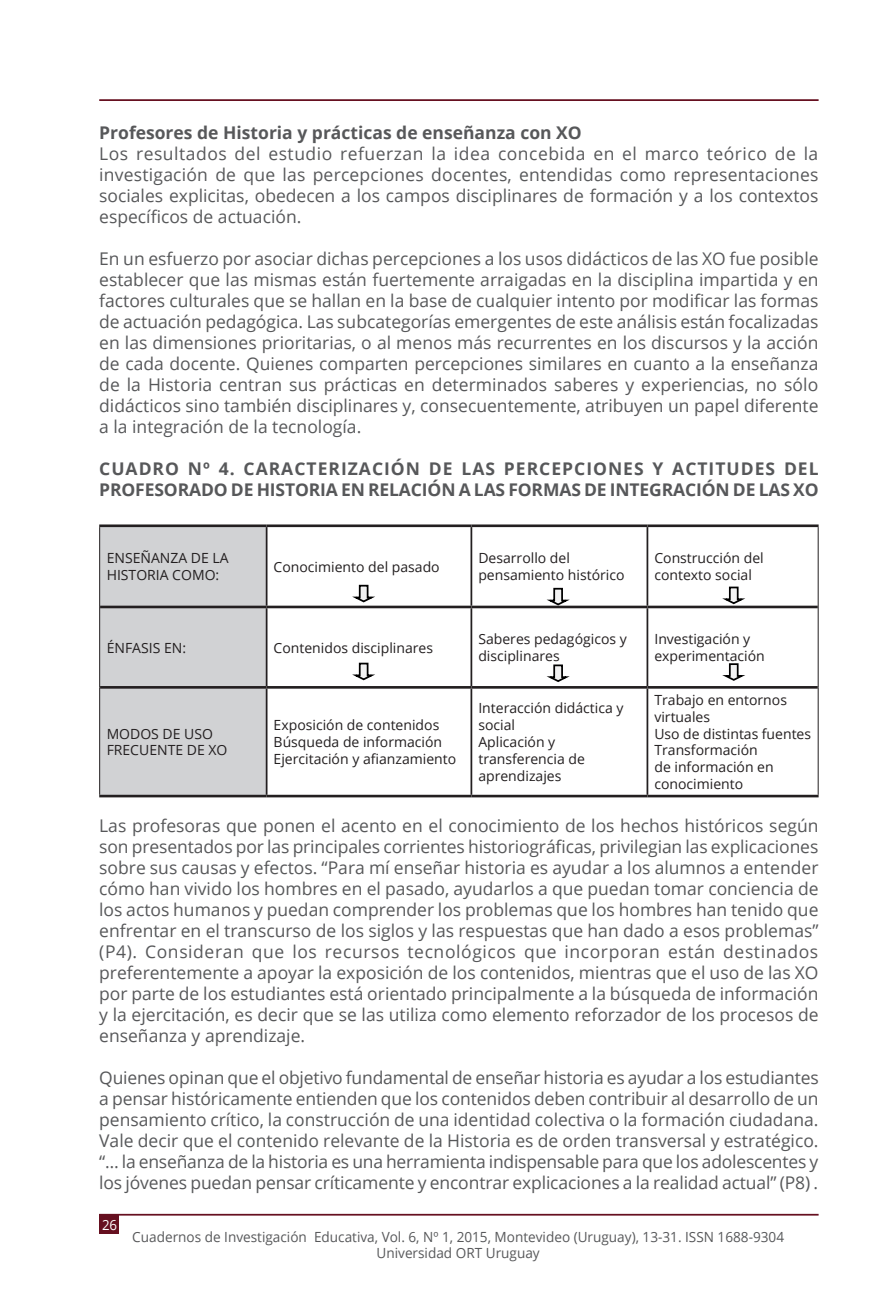
<style>
.page{position:relative;width:893px;height:1290px;background:#fff}
.page>*{position:absolute;margin:0;border:0;box-sizing:border-box;transform-origin:0 0}
.t1{font:17.5px/21px "Open Sans";color:#57585a;text-align:justify}
.t2{font:700 17.5px/21px "Open Sans";color:#57585a}
.t3{font:14px/16.8px "Open Sans";color:#231f20}
.t4{font:14px/16.8px "Open Sans";color:#57585a;text-align:center}
.t5{font:14px "Open Sans";color:#fff;scale:.95 1}
</style>
<div class="page">
<hr style="left:99px;top:1214px;width:720px;height:1px;background:#661020">
<hr style="left:99px;top:99px;width:720px;height:2px;background:#661020">
<div style="left:99px;top:1214px;width:20px;height:20px;background:#661020"></div>
<div style="left:100px;top:527px;width:166px;height:268px;background:#d1d2d4"></div>
<hr style="left:99px;top:524px;width:168px;height:3px;background:#231f20">
<hr style="left:267px;top:524px;width:204px;height:3px;background:#231f20">
<hr style="left:471px;top:524px;width:176px;height:3px;background:#231f20">
<hr style="left:647px;top:524px;width:172px;height:3px;background:#231f20">
<hr style="left:100px;top:606px;width:167px;height:2px;background:#231f20">
<hr style="left:267px;top:606px;width:204px;height:2px;background:#231f20">
<hr style="left:471px;top:606px;width:176px;height:2px;background:#231f20">
<hr style="left:647px;top:606px;width:171px;height:2px;background:#231f20">
<hr style="left:100px;top:686px;width:167px;height:3px;background:#231f20">
<hr style="left:267px;top:686px;width:204px;height:3px;background:#231f20">
<hr style="left:471px;top:686px;width:176px;height:3px;background:#231f20">
<hr style="left:647px;top:686px;width:171px;height:3px;background:#231f20">
<hr style="left:99px;top:795px;width:168px;height:2px;background:#231f20">
<hr style="left:267px;top:795px;width:204px;height:2px;background:#231f20">
<hr style="left:471px;top:795px;width:176px;height:2px;background:#231f20">
<hr style="left:647px;top:795px;width:172px;height:2px;background:#231f20">
<hr style="left:99px;top:527px;width:1px;height:80px;background:#231f20">
<hr style="left:818px;top:527px;width:1px;height:80px;background:#231f20">
<hr style="left:99px;top:607px;width:1px;height:80px;background:#231f20">
<hr style="left:818px;top:607px;width:1px;height:80px;background:#231f20">
<hr style="left:99px;top:687px;width:1px;height:108px;background:#231f20">
<hr style="left:818px;top:687px;width:1px;height:108px;background:#231f20">
<hr style="left:266px;top:527px;width:1px;height:79px;background:#231f20">
<hr style="left:470px;top:527px;width:2px;height:79px;background:#231f20">
<hr style="left:647px;top:527px;width:1px;height:79px;background:#231f20">
<hr style="left:266px;top:608px;width:1px;height:78px;background:#231f20">
<hr style="left:470px;top:608px;width:2px;height:78px;background:#231f20">
<hr style="left:647px;top:608px;width:1px;height:78px;background:#231f20">
<hr style="left:266px;top:689px;width:1px;height:106px;background:#231f20">
<hr style="left:470px;top:689px;width:2px;height:106px;background:#231f20">
<hr style="left:647px;top:689px;width:1px;height:106px;background:#231f20">
<svg style="left:352px;top:585px;width:22px;height:18px"></svg>
<svg style="left:352px;top:663px;width:22px;height:18px"></svg>
<svg style="left:546px;top:588px;width:22px;height:18px"></svg>
<svg style="left:546px;top:664px;width:22px;height:18px"></svg>
<svg style="left:722px;top:587px;width:22px;height:18px"></svg>
<svg style="left:722px;top:663px;width:22px;height:18px"></svg>
<p class="t2" style="left:99px;top:122px;width:484px">Profesores de Historia y prácticas de enseñanza con XO</p>
<p class="t1" style="left:99px;top:143px;width:721px">Los resultados del estudio refuerzan la idea concebida en el marco teórico de la investigación de que las percepciones docentes, entendidas como representaciones sociales explicitas, obedecen a los campos disciplinares de formación y a los contextos específicos de actuación.</p>
<p class="t1" style="left:99px;top:248px;width:721px">En un esfuerzo por asociar dichas percepciones a los usos didácticos de las XO fue posible establecer que las mismas están fuertemente arraigadas en la disciplina impartida y en factores culturales que se hallan en la base de cualquier intento por modificar las formas de actuación pedagógica. Las subcategorías emergentes de este análisis están focalizadas en las dimensiones prioritarias, o al menos más recurrentes en los discursos y la acción de cada docente. Quienes comparten percepciones similares en cuanto a la enseñanza de la Historia centran sus prácticas en determinados saberes y experiencias, no sólo didácticos sino también disciplinares y, consecuentemente, atribuyen un papel diferente a la integración de la tecnología.</p>
<p class="t2" style="left:99px;top:458px;width:721px">CUADRO Nº 4. CARACTERIZACIÓN DE LAS PERCEPCIONES Y ACTITUDES DEL<br>PROFESORADO DE HISTORIA EN RELACIÓN A LAS FORMAS DE INTEGRACIÓN DE LAS XO</p>
<p class="t3" style="left:107px;top:549px;width:124px">ENSEÑANZA DE LA<br>HISTORIA COMO:</p>
<p class="t3" style="left:274px;top:558px;width:168px">Conocimiento del pasado</p>
<p class="t3" style="left:478px;top:549px;width:148px">Desarrollo del pensamiento histórico</p>
<p class="t3" style="left:654px;top:549px;width:111px">Construcción del contexto social</p>
<p class="t3" style="left:107px;top:639px;width:81px">ÉNFASIS EN:</p>
<p class="t3" style="left:274px;top:639px;width:161px">Contenidos disciplinares</p>
<p class="t3" style="left:478px;top:630px;width:150px">Saberes pedagógicos y disciplinares</p>
<p class="t3" style="left:654px;top:630px;width:112px">Investigación y experimentación</p>
<p class="t3" style="left:478px;top:700px;width:147px">Interacción didáctica y social<br>Aplicación y transferencia de aprendizajes</p>
<p class="t3" style="left:654px;top:691px;width:158px">Trabajo en entornos virtuales<br>Uso de distintas fuentes<br>Transformación<br>de información en conocimiento</p>
<p class="t1" style="left:99px;top:815px;width:721px">Las profesoras que ponen el acento en el conocimiento de los hechos históricos según son presentados por las principales corrientes historiográficas, privilegian las explicaciones sobre sus causas y efectos. “Para mí enseñar historia es ayudar a los alumnos a entender cómo han vivido los hombres en el pasado, ayudarlos a que puedan tomar conciencia de los actos humanos y puedan comprender los problemas que los hombres han tenido que enfrentar en el transcurso de los siglos y las respuestas que han dado a esos problemas” (P4). Consideran que los recursos tecnológicos que incorporan están destinados preferentemente a apoyar la exposición de los contenidos, mientras que el uso de las XO por parte de los estudiantes está orientado principalmente a la búsqueda de información y la ejercitación, es decir que se las utiliza como elemento reforzador de los procesos de enseñanza y aprendizaje.</p>
<p class="t1" style="left:99px;top:1067px;width:721px">Quienes opinan que el objetivo fundamental de enseñar historia es ayudar a los estudiantes a pensar históricamente entienden que los contenidos deben contribuir al desarrollo de un pensamiento crítico, la construcción de una identidad colectiva o la formación ciudadana.<br>Vale decir que el contenido relevante de la Historia es de orden transversal y estratégico. “… la enseñanza de la historia es una herramienta indispensable para que los adolescentes y los jóvenes puedan pensar críticamente y encontrar explicaciones a la realidad actual” (P8) .</p>
<p class="t3" style="left:107px;top:725px;width:122px">MODOS DE USO<br>FRECUENTE DE XO</p>
<p class="t3" style="left:274px;top:716px;width:184px">Exposición de contenidos<br>Búsqueda de información<br>Ejercitación y afianzamiento</p>
<p class="t5" style="left:102px;top:1215px;width:18px">26</p>
<p class="t4" style="left:132px;top:1228px;width:653px">Cuadernos de Investigación Educativa, Vol. 6, Nº 1, 2015, Montevideo (Uruguay), 13-31. ISSN 1688-9304<br>Universidad ORT Uruguay</p>
</div>
